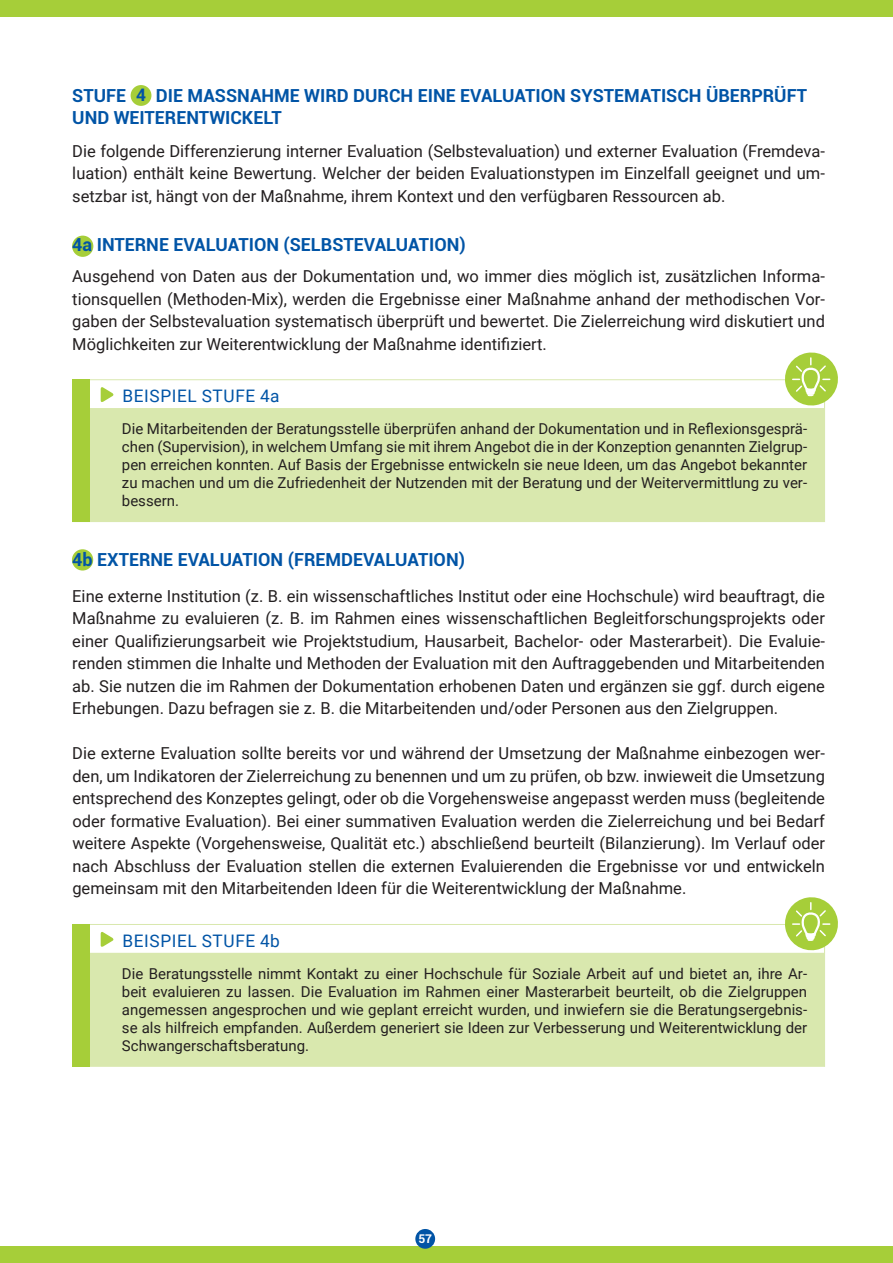
<style>
.page{position:relative;width:893px;height:1263px;background:#fff}
.page>*{position:absolute;margin:0;border:0;box-sizing:border-box;transform-origin:0 0}
.t1{font:700 18px "Roboto";color:#0154a6}
.t2{font:17.25px "Roboto";letter-spacing:.035em;color:#0154a6}
.t3{font:16.5px/22.5px "Roboto";color:#231f20;text-align:justify}
.t4{font:15px/18px "Roboto";color:#231f20;text-align:justify}
.t5{font:700 12px "Roboto";color:#fff}
.s1{font-size:17.25px}
</style>
<div class="page">
<div style="left:0;top:1246px;width:893px;height:17px;background:#a6ce39"></div>
<div style="left:415px;top:1229px;width:20px;height:20px;background:#0154a6;border-radius:50%"></div>
<div style="left:0;top:0;width:893px;height:17px;background:#a6ce39"></div>
<div style="left:72px;top:549px;width:21px;height:21px;background:#a6ce39;border-radius:50%"></div>
<div style="left:72px;top:236px;width:21px;height:21px;background:#a6ce39;border-radius:50%"></div>
<div style="left:131px;top:85px;width:20px;height:21px;background:#a6ce39;border-radius:50%"></div>
<div style="left:73px;top:380px;width:752px;height:142px;background:#d9e8ae"></div>
<div style="left:79px;top:378px;width:745px;height:30px;background:#fff"></div>
<svg style="left:101px;top:387px;width:13px;height:15px"></svg>
<div style="left:72px;top:379px;width:753px;height:143px;border:1px solid #d9e8ae"></div>
<svg style="left:783px;top:352px;width:55px;height:56px"></svg>
<div style="left:72px;top:379px;width:17px;height:143px;background:#a6ce39"></div>
<div style="left:73px;top:924px;width:752px;height:142px;background:#d9e8ae"></div>
<div style="left:79px;top:923px;width:745px;height:30px;background:#fff"></div>
<svg style="left:101px;top:932px;width:13px;height:15px"></svg>
<div style="left:72px;top:924px;width:753px;height:143px;border:1px solid #d9e8ae"></div>
<svg style="left:783px;top:897px;width:55px;height:55px"></svg>
<div style="left:72px;top:924px;width:17px;height:143px;background:#a6ce39"></div>
<p class="t1" style="left:72px;top:83px;width:23px">STUFE</p>
<p class="t1" style="left:136px;top:83px;width:114px"><span class="s1">4</span> DIE MASSNAH</p>
<p class="t1" style="left:274px;top:83px;width:43px">ME WIRD</p>
<p class="t1" style="left:353px;top:83px;width:13px">DURCH</p>
<p class="t1" style="left:418px;top:83px;width:11px">EINE</p>
<p class="t1" style="left:460px;top:83px;width:22px">EVALUATION</p>
<p class="t1" style="left:570px;top:83px;width:12px">SYSTE</p>
<p class="t1" style="left:624px;top:83px;width:27px">MATISCH</p>
<p class="t1" style="left:706px;top:83px;width:13px">ÜBERPRÜFT</p>
<p class="t1" style="left:72px;top:105px;width:13px">UND</p>
<p class="t1" style="left:114px;top:105px;width:12px">WEITERENTWICKELT</p>
<p class="t3" style="left:72px;top:139px;width:754px">Die folgende Differenzierung interner Evaluation (Selbstevaluation) und externer Evaluation (Fremdeva&shy;luation) enthält keine Bewertung. Welcher der beiden Evaluationstypen im Einzelfall geeignet und um&shy;setzbar ist, hängt von der M aßnahme, ihrem Kontext und den verfügbaren Ressourcen ab.</p>
<p class="t1" style="left:72px;top:232px;width:42px">4A INTERNE</p>
<p class="t1" style="left:173px;top:232px;width:22px">EVALUATION</p>
<p class="t1" style="left:284px;top:232px;width:29px">(SELBSTEVALUATION</p>
<p class="t1" style="left:459px;top:232px;width:8px">)</p>
<p class="t3" style="left:72px;top:264px;width:754px">Ausgehend von Daten aus der Dokumentation und, wo immer dies möglich ist, zusätzlichen I nforma&shy;tionsquellen (Methoden-M ix), werden die Ergebnisse einer Maßnahme anhand der methodischen Vor&shy;gaben der Selbstevaluation systematisch überprüft und bewertet. Die Zielerreichung wird diskutiert und Möglichkeiten zur Weiterentwicklung der Maßnahme identifiziert.</p>
<p class="t2" style="left:123px;top:384px;width:22px">Beispiel</p>
<p class="t2" style="left:202px;top:384px;width:23px">Stufe</p>
<p class="t2" style="left:260px;top:384px;width:21px">4a</p>
<p class="t4" style="left:122px;top:419px;width:687px">Die Mitarbeitenden der Beratungsstelle überprüfen anhand der Dokumentation und in Reflexionsgesprä&shy;chen (Supervision), in welchem Umfang sie mit ihrem Angebot die in der Konzeption genannten Zielgrup&shy;pen erreichen konnten. Auf Basis der Ergebnisse entwickeln sie neue I deen, um das Angebot bekannter zu machen und um die Zufriedenheit der N utzenden mit der Beratung und der Weitervermittlung zu ver&shy;bessern.</p>
<p class="t1" style="left:72px;top:547px;width:59px">4B EXTERNE</p>
<p class="t1" style="left:178px;top:547px;width:22px">EVALUATION</p>
<p class="t1" style="left:288px;top:547px;width:65px">(FREMDEVALUATION</p>
<p class="t1" style="left:459px;top:547px;width:8px">)</p>
<p class="t3" style="left:72px;top:584px;width:754px">Eine externe I nstitution (z. B. ein wissenschaftliches I nstitut oder eine Hochschule) wird beauftragt, die M aßnahme zu evaluieren (z. B. im Rahmen eines wissenschaftlichen Begleitforschungsprojekts oder einer Qualifizierungsarbeit wie Projektstudium, Hausarbeit, Bachelor- oder Masterarbeit). Die Evaluie&shy;renden stimmen die I nhalte und Methoden der Evaluation mit den Auftraggebenden und M itarbeitenden ab. Sie nutzen die im Rahmen der Dokumentation erhobenen Daten und ergänzen sie ggf. durch eigene Erhebungen. Dazu befragen sie z. B. die M itarbeitenden und/oder Personen aus den Zielgruppen.</p>
<p class="t3" style="left:72px;top:741px;width:754px">Die externe Evaluation sollte bereits vor und während der Umsetzung der M aßnahme einbezogen wer&shy;den, um I ndikatoren der Zielerreichung zu benennen und um zu prüfen, ob bzw. inwieweit die Umsetzung entsprechend des Konzeptes gelingt, oder ob die Vorgehensweise angepasst werden muss (begleitende oder formative Evaluation). Bei einer summativen Evaluation werden die Zielerreichung und bei Bedarf weitere Aspekte (Vorgehensweise, Qualität etc.) abschließend beurteilt (Bilanzierung). I m Verlauf oder nach Abschluss der Evaluation stellen die externen Evaluierenden die Ergebnisse vor und entwickeln gemeinsam mit den M itarbeitenden Ideen für die Weiterentwicklung der M aßnahme.</p>
<p class="t2" style="left:123px;top:928px;width:22px">Beispiel</p>
<p class="t2" style="left:202px;top:928px;width:23px">Stufe</p>
<p class="t2" style="left:260px;top:928px;width:21px">4b</p>
<p class="t4" style="left:122px;top:964px;width:687px">Die Beratungsstelle nimmt Kontakt zu einer Hochschule für Soziale Arbeit auf und bietet an, ihre Ar&shy;beit evaluieren zu lassen. Die Evaluation im Rahmen einer M asterarbeit beurteilt, ob die Zielgruppen angemessen angesprochen und wie geplant erreicht wurden, und inwiefern sie die Beratungsergebnis&shy;se als hilfreich empfanden. Außerdem generiert sie I deen zur Verbesserung und Weiterentwicklung der Schwangerschaftsberatung.</p>
<p class="t5" style="left:418px;top:1230px;width:15px">57</p>
</div>
